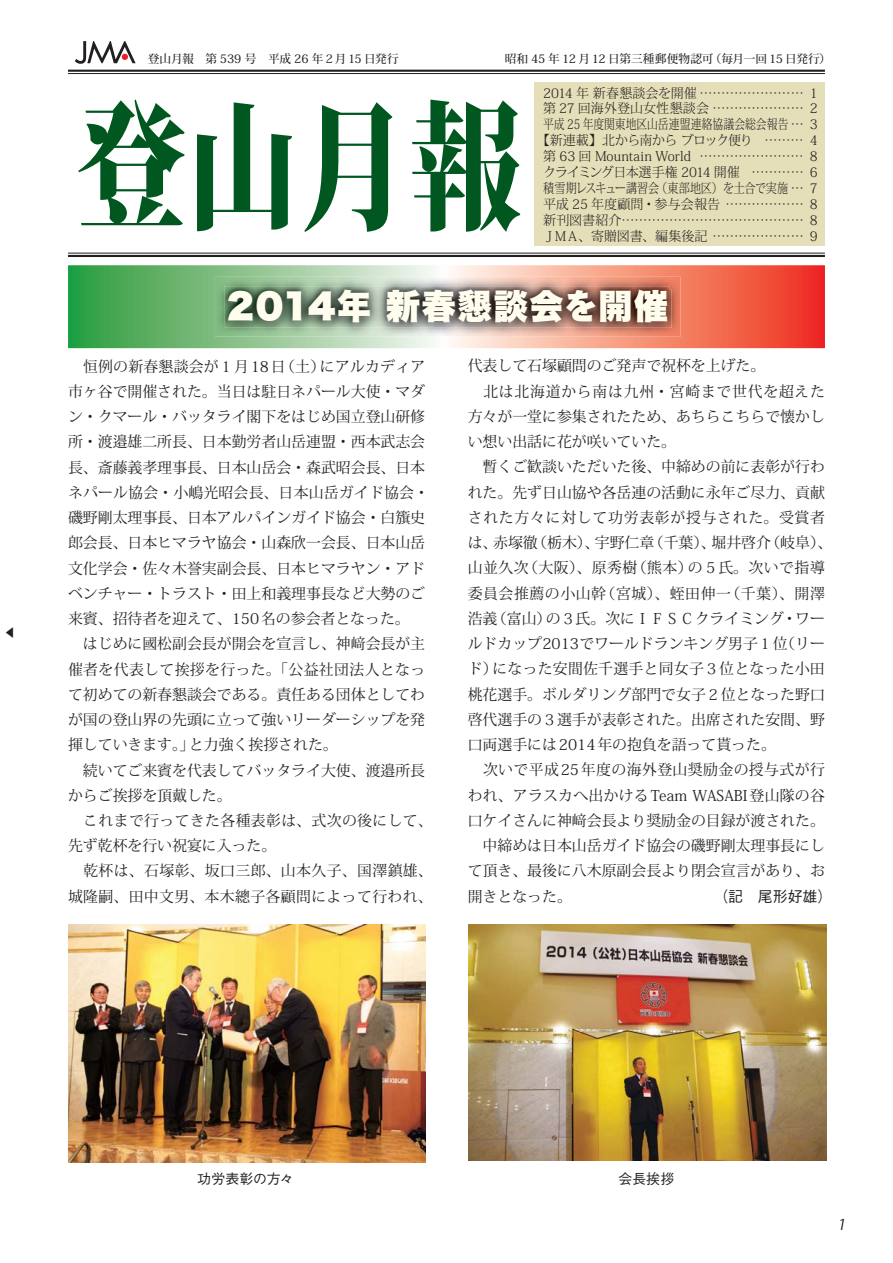
<style>
.page{position:relative;width:893px;height:1263px;background:#fff}
.page>*{position:absolute;margin:0;border:0;box-sizing:border-box;transform-origin:0 0}
.t1{font:139.2px "Koz Min Pro Heavy 90 msp RKSJ H";color:#005820;scale:.8 1}
.t2{font:34.05px "Hira Sans Old Std W9 90 msp RKSJ H";letter-spacing:.045em;color:#fffeee}
.t3{font:14.85px/25.2px "Koz Min Pro Regular 90 msp RKSJ H";color:#231f20}
.t4{font:14.85px "Gothic BBB Pro Medium 90 msp RKSJ H";color:#231f20}
.t5{font:italic 14.85px "Koz Go Pro Regular 90 msp RKSJ H";color:#231f20}
.t6{font:13.8px "Gothic BBB Pro Medium 90 msp RKSJ H";letter-spacing:.005em;color:#231f20}
.t7{font:13.35px/15.9px "Koz Min Pro Light 90 msp RKSJ H";letter-spacing:-.005em;color:#231f20;text-align:center}
.t8{font:11.7px "Koz Min Pro Medium 90 msp RKSJ H";letter-spacing:-.01em;color:#231f20}
.t9{font:11.7px "Gothic MB101 Pro Light 90 msp RKSJ H";color:#231f20}
</style>
<div class="page">
<hr style="left:68px;top:70px;width:757px;height:2px;background:#231f20">
<hr style="left:68px;top:73px;width:757px;height:1px;background:#231f20">
<hr style="left:68px;top:253px;width:757px;height:1px;background:#231f20">
<hr style="left:68px;top:255px;width:757px;height:2px;background:#231f20">
<svg style="left:68px;top:265px;width:757px;height:83px;background:#b3986d"></svg>
<div style="left:535px;top:83px;width:290px;height:163px;background:#e5dfb9"></div>
<svg style="left:75px;top:41px;width:61px;height:23px"></svg>
<img style="left:215px;top:277px;width:465px;height:60px">
<img style="left:225px;top:289px;width:446px;height:39px">
<img style="left:224px;top:286px;width:445px;height:39px">
<img style="left:225px;top:289px;width:444px;height:36px">
<img style="left:68px;top:924px;width:357px;height:238px">
<img style="left:469px;top:924px;width:357px;height:237px">
<p class="t9" style="left:4px;top:628px;width:13px">◀</p>
<p class="t8" style="left:148px;top:54px;width:253px">登山月報　第 539 号　平成 26 年２月15 日発行</p>
<p class="t8" style="left:505px;top:54px;width:328px">昭和 45 年 12 月12 日第三種郵便物認可（毎月一回 15 日発行）</p>
<p class="t7" style="left:537px;top:86px;width:283px">2014 年 新春懇談会を開催 …………………… 1第 27 回海外登山女性懇談会 ………………… 2平成 25 年度関東地区山岳連盟連絡協議会総会報告 … 3【新連載】北から南から ブロック便り ……… 4第 63 回 Mountain World …………………… 8クライミング日本選手権 2014 開催 ………… 6積雪期レスキュー講習会（東部地区）を土合で実施 … 7平成 25 年度顧問・参与会報告 ……………… 8新刊図書紹介…………………………………… 8<br>ＪＭＡ、寄贈図書、編集後記 ………………… 9</p>
<h1 class="t1" style="left:75px;top:114px;width:559px">登山月報</h1>
<h2 class="t2" style="left:227px;top:294px;width:443px">2014年 新春懇談会を開催</h2>
<p class="t3" style="left:68px;top:355px;width:366px">　恒例の新春懇談会が１月18日（土）にアルカディア市ヶ谷で開催された。当日は駐日ネパール大使・マダン・クマール・バッタライ閣下をはじめ国立登山研修所・渡邉雄二所長、日本勤労者山岳連盟・西本武志会長、斎藤義孝理事長、日本山岳会・森武昭会長、日本ネパール協会・小嶋光昭会長、日本山岳ガイド協会・磯野剛太理事長、日本アルパインガイド協会・白籏史郎会長、日本ヒマラヤ協会・山森欣一会長、日本山岳文化学会・佐々木誉実副会長、日本ヒマラヤン・アドベンチャー・トラスト・田上和義理事長など大勢のご来賓、招待者を迎えて、150名の参会者となった。<br>　はじめに國松副会長が開会を宣言し、神﨑会長が主催者を代表して挨拶を行った。「公益社団法人となって初めての新春懇談会である。責任ある団体としてわが国の登山界の先頭に立って強いリーダーシップを発揮していきます。」と力強く挨拶された。<br>　続いてご来賓を代表してバッタライ大使、渡邉所長からご挨拶を頂戴した。<br>　これまで行ってきた各種表彰は、式次の後にして、先ず乾杯を行い祝宴に入った。<br>　乾杯は、石塚彰、坂口三郎、山本久子、国澤鎮雄、城隆嗣、田中文男、本木總子各顧問によって行われ、</p>
<p class="t3" style="left:468px;top:355px;width:366px">代表して石塚顧問のご発声で祝杯を上げた。<br>　北は北海道から南は九州・宮崎まで世代を超えた方々が一堂に参集されたため、あちらこちらで懐かしい想い出話に花が咲いていた。<br>　暫くご歓談いただいた後、中締めの前に表彰が行われた。先ず日山協や各岳連の活動に永年ご尽力、貢献された方々に対して功労表彰が授与された。受賞者は、赤塚徹（栃木）、宇野仁章（千葉）、堀井啓介（岐阜）、山並久次（大阪）、原秀樹（熊本）の５氏。次いで指導委員会推薦の小山幹（宮城）、蛭田伸一（千葉）、開澤浩義（富山）の３氏。次にＩＦＳＣクライミング・ワールドカップ2013でワールドランキング男子１位（リード）になった安間佐千選手と同女子３位となった小田桃花選手。ボルダリング部門で女子２位となった野口啓代選手の３選手が表彰された。出席された安間、野口両選手には2014年の抱負を語って貰った。<br>　次いで平成25年度の海外登山奨励金の授与式が行われ、アラスカへ出かけるTeam WASABI登山隊の谷口ケイさんに神﨑会長より奨励金の目録が渡された。　中締めは日本山岳ガイド協会の磯野剛太理事長にして頂き、最後に八木原副会長より閉会宣言があり、お開きとなった。</p>
<p class="t4" style="left:713px;top:890px;width:121px">（記　尾形好雄）</p>
<p class="t6" style="left:198px;top:1173px;width:98px">功労表彰の方々</p>
<p class="t6" style="left:618px;top:1173px;width:57px">会長挨拶</p>
<p class="t5" style="left:837px;top:1218px;width:12px">1</p>
</div>
